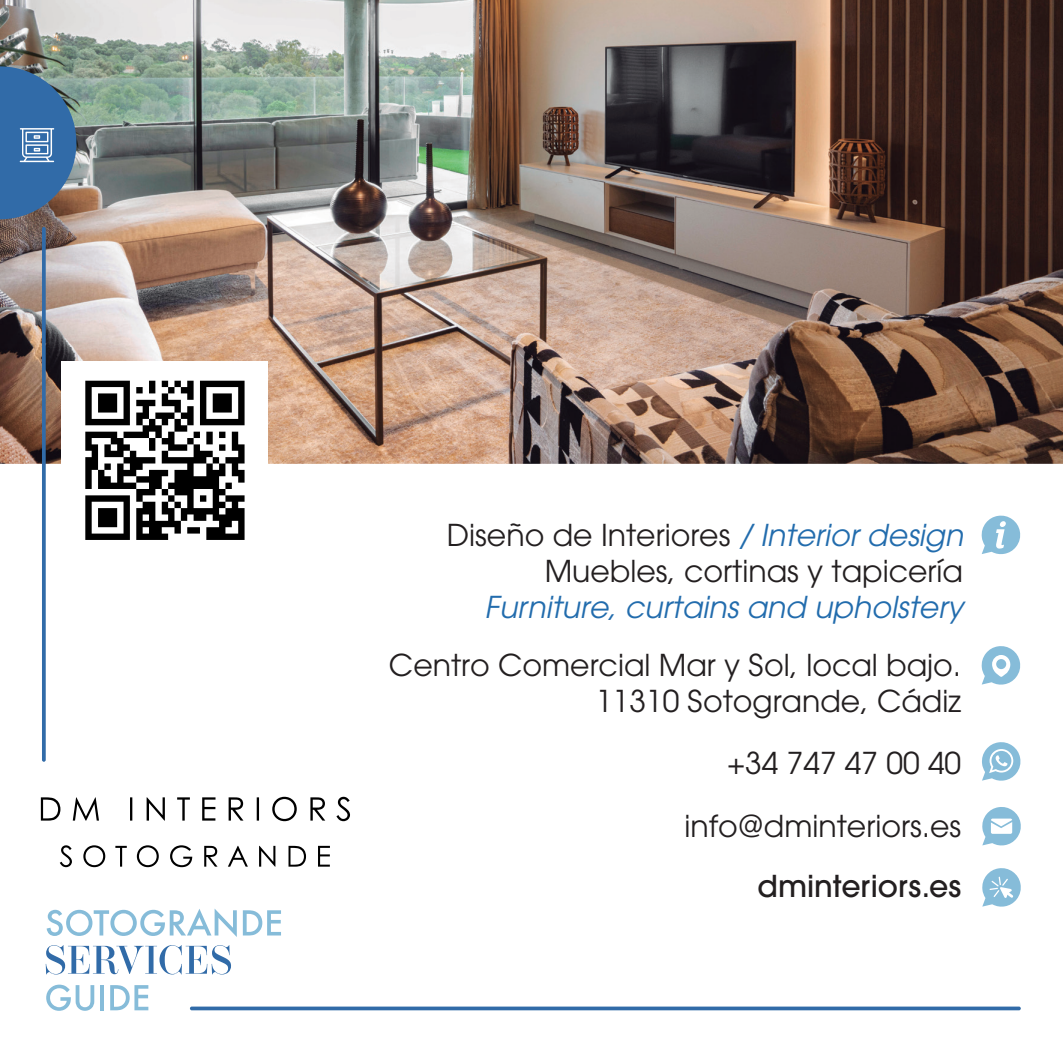
<style>
.page{position:relative;width:1063px;height:1063px;background:#fff}
.page>*{position:absolute;margin:0;border:0;box-sizing:border-box;transform-origin:0 0}
.t1{font:30px/36px "ITC Avant Garde Std";color:#231f20;text-align:right}
.t2{font:italic 30px "ITC Avant Garde Std";color:#226cad}
.t3{font:500 30px "ITC Avant Garde Std";color:#231f20}
.s1{font-style:italic;color:#226cad}
</style>
<div class="page">
<img style="left:0;top:0;width:1063px;height:464px">
<svg style="left:981px;top:515px;width:40px;height:40px"></svg>
<svg style="left:982px;top:807px;width:39px;height:39px"></svg>
<svg style="left:981px;top:646px;width:40px;height:39px"></svg>
<svg style="left:982px;top:868px;width:39px;height:39px"></svg>
<svg style="left:982px;top:742px;width:39px;height:39px"></svg>
<svg style="left:41px;top:797px;width:309px;height:24px"></svg>
<svg style="left:60px;top:845px;width:270px;height:22px"></svg>
<div style="left:62px;top:361px;width:206px;height:206px;background:#fff"></div>
<hr style="left:190px;top:1007px;width:831px;height:3px;background:#316ba8;border-radius:2px">
<svg style="left:42px;top:227px;width:4px;height:535px;background:#3a70a8"></svg>
<svg style="left:47px;top:909px;width:190px;height:28px"></svg>
<svg style="left:243px;top:910px;width:38px;height:26px"></svg>
<svg style="left:46px;top:945px;width:185px;height:29px"></svg>
<svg style="left:46px;top:985px;width:48px;height:26px"></svg>
<hr style="left:100px;top:985px;width:4px;height:25px;background:#86bcd9">
<svg style="left:110px;top:985px;width:38px;height:25px"></svg>
<svg style="left:0;top:66px;width:76px;height:153px;background:#4974a0"></svg>
<svg style="left:85px;top:381px;width:160px;height:159px"></svg>
<p class="t1" style="left:447px;top:517px;width:518px">Diseño de Interiores <span class="s1">/ Interior design<br></span>Muebles, cortinas y tapicería</p>
<p class="t2" style="left:485px;top:589px;width:480px">Furniture, curtains and upholstery</p>
<p class="t1" style="left:389px;top:647px;width:574px">Centro Comercial Mar y Sol, local bajo.<br>11310 Sotogrande, Cádiz</p>
<p class="t1" style="left:684px;top:732px;width:278px;line-height:62.2px">+34 747 47 00 40 info@dminteriors.es</p>
<p class="t3" style="left:757px;top:867px;width:205px">dminteriors.es</p>
</div>
